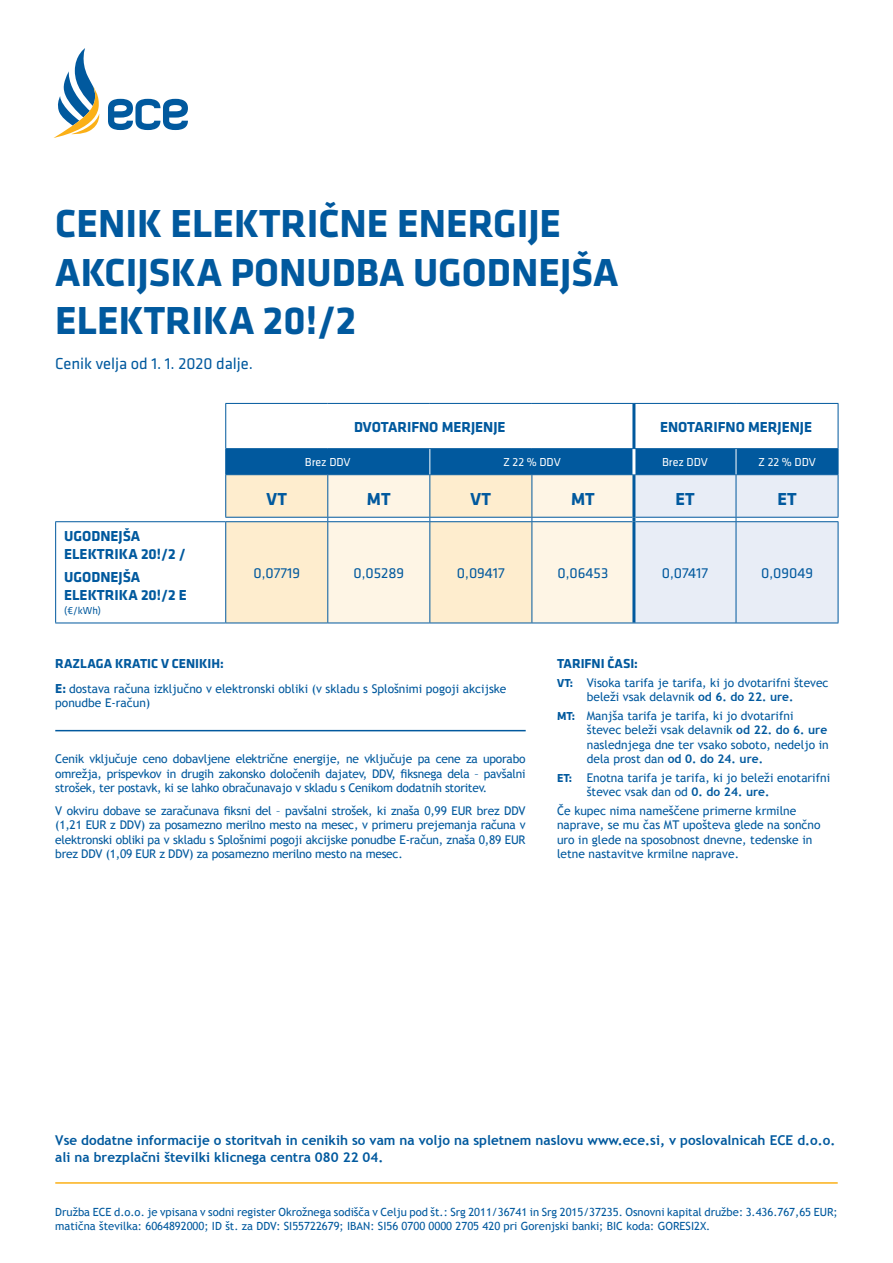
<style>
.page{position:relative;width:893px;height:1263px;background:#fff}
.page>*{position:absolute;margin:0;border:0;box-sizing:border-box;transform-origin:0 0}
.t1{font:700 40.5px/48.6px "Klavika";color:#01599e}
.t2{font:700 18px "Klavika";color:#01599e}
.t3{font:16.5px "Klavika";color:#01599e}
.t4{font:700 15px/18px "Klavika";color:#01599e}
.t5{font:15px "Klavika";color:#01599e}
.t6{font:700 13.5px/16.2px "Trebuchet MS";color:#01599e}
.t7{font:700 13.5px "Klavika";color:#01599e}
.t8{font:12px/14.4px "Trebuchet MS";color:#01599e}
.t9{font:12px "Klavika";color:#fff}
.t10{font:11.25px/14.2px "Trebuchet MS";color:#01599e}
.t11{font:10.5px "Klavika";color:#01599e}
.s1{font-family:"Klavika";font-weight:700;font-size:13.5px}
.s2{font-family:"Klavika";font-weight:700}
.s3{font-weight:700}
</style>
<div class="page">
<hr style="left:55px;top:1182px;width:783px;height:2px;background:#fbb017">
<svg style="left:54px;top:48px;width:46px;height:90px"></svg>
<svg style="left:108px;top:99px;width:80px;height:31px"></svg>
<hr style="left:225px;top:403px;width:103px;height:1px;background:#01599e">
<hr style="left:328px;top:403px;width:102px;height:1px;background:#01599e">
<hr style="left:430px;top:403px;width:102px;height:1px;background:#01599e">
<hr style="left:532px;top:403px;width:102px;height:1px;background:#01599e">
<hr style="left:634px;top:403px;width:102px;height:1px;background:#01599e">
<hr style="left:736px;top:403px;width:102px;height:1px;background:#01599e">
<hr style="left:225px;top:448px;width:103px;height:1px;background:#01599e">
<hr style="left:328px;top:448px;width:102px;height:1px;background:#01599e">
<hr style="left:430px;top:448px;width:102px;height:1px;background:#01599e">
<hr style="left:532px;top:448px;width:102px;height:1px;background:#01599e">
<hr style="left:634px;top:448px;width:102px;height:1px;background:#01599e">
<hr style="left:736px;top:448px;width:102px;height:1px;background:#01599e">
<hr style="left:55px;top:521px;width:171px;height:1px;background:#01599e">
<hr style="left:226px;top:623px;width:102px;height:1px;background:#01599e">
<hr style="left:328px;top:623px;width:102px;height:1px;background:#01599e">
<hr style="left:430px;top:623px;width:102px;height:1px;background:#01599e">
<hr style="left:532px;top:623px;width:102px;height:1px;background:#01599e">
<hr style="left:634px;top:623px;width:102px;height:1px;background:#01599e">
<hr style="left:736px;top:623px;width:102px;height:1px;background:#01599e">
<hr style="left:838px;top:404px;width:1px;height:44px;background:#01599e">
<hr style="left:225px;top:404px;width:1px;height:44px;background:#01599e">
<hr style="left:55px;top:522px;width:1px;height:101px;background:#01599e">
<hr style="left:55px;top:623px;width:171px;height:1px;background:#01599e">
<hr style="left:632px;top:404px;width:3px;height:44px;background:#01599e">
<svg style="left:225px;top:449px;width:614px;height:174px;background:#cbd5d7"></svg>
<hr style="left:55px;top:730px;width:471px;height:1px;background:#01599e">
<h1 class="t1" style="left:55px;top:200px;width:565px">CENIK ELEKTRIČNE ENERGIJE<br>AKCIJSKA PONUDBA UGODNEJŠA<br>ELEKTRIKA 20!/2</h1>
<h3 class="t3" style="left:55px;top:354px;width:199px">Cenik velja od 1. 1. 2020 dalje.</h3>
<p class="t4" style="left:354px;top:418px;width:153px">DVOTARIFNO MERJENJE</p>
<p class="t4" style="left:660px;top:418px;width:154px">ENOTARIFNO MERJENJE</p>
<p class="t9" style="left:305px;top:456px;width:47px">Brez DDV</p>
<p class="t9" style="left:503px;top:456px;width:59px">Z 22 % DDV</p>
<p class="t9" style="left:662px;top:456px;width:47px">Brez DDV</p>
<p class="t9" style="left:758px;top:456px;width:59px">Z 22 % DDV</p>
<h2 class="t2" style="left:266px;top:489px;width:22px">VT</h2>
<h2 class="t2" style="left:367px;top:489px;width:25px">MT</h2>
<h2 class="t2" style="left:471px;top:489px;width:22px">VT</h2>
<h2 class="t2" style="left:571px;top:489px;width:25px">MT</h2>
<h2 class="t2" style="left:675px;top:489px;width:21px">ET</h2>
<h2 class="t2" style="left:777px;top:489px;width:21px">ET</h2>
<p class="t4" style="left:64px;top:528px;width:123px">UGODNEJŠA<br>ELEKTRIKA 20!/2 /</p>
<p class="t4" style="left:64px;top:568px;width:124px">UGODNEJŠA<br>ELEKTRIKA 20!/2 E</p>
<p class="t11" style="left:64px;top:605px;width:38px">(€/kWh)</p>
<p class="t5" style="left:253px;top:565px;width:48px">0,07719</p>
<p class="t5" style="left:353px;top:565px;width:52px">0,05289</p>
<p class="t5" style="left:457px;top:565px;width:49px">0,09417</p>
<p class="t5" style="left:558px;top:565px;width:52px">0,06453</p>
<p class="t5" style="left:662px;top:565px;width:48px">0,07417</p>
<p class="t5" style="left:761px;top:565px;width:53px">0,09049</p>
<p class="t7" style="left:55px;top:656px;width:170px">RAZLAGA KRATIC V CENIKIH:</p>
<p class="t8" style="left:55px;top:682px;width:453px"><span class="s1">E:</span> dostava računa izključno v elektronski obliki (v skladu s Splošnimi pogoji akcijske ponudbe E-račun)</p>
<p class="t8" style="left:55px;top:752px;width:472px;text-align:justify">Cenik vključuje ceno dobavljene električne energije, ne vključuje pa cene za uporabo omrežja, prispevkov in drugih zakonsko določenih dajatev, DDV, fiksnega dela – pavšalni strošek, ter postavk, ki se lahko obračunavajo v skladu s Cenikom dodatnih storitev.</p>
<p class="t8" style="left:55px;top:803px;width:472px;text-align:justify">V okviru dobave se zaračunava fiksni del – pavšalni strošek, ki znaša 0,99 EUR brez DDV (1,21 EUR z DDV) za posamezno merilno mesto na mesec, v primeru prejemanja računa v elektronski obliki pa v skladu s Splošnimi pogoji akcijske ponudbe E-račun, znaša 0,89 EUR brez DDV (1,09 EUR z DDV) za posamezno merilno mesto na mesec.</p>
<p class="t7" style="left:557px;top:656px;width:82px">TARIFNI ČASI:</p>
<p class="t8" style="left:557px;top:675px;width:273px;text-align:center"><span class="s2">VT:</span> Visoka tarifa je tarifa, ki jo dvotarifni števec beleži vsak delavnik <span class="s3">od 6. do 22. ure.</span></p>
<p class="t8" style="left:587px;top:709px;width:243px;text-indent:-30px"><span class="s2">MT:</span> Manjša tarifa je tarifa, ki jo dvotarifni števec beleži vsak delavnik <span class="s3">od 22. do 6. ure </span>naslednjega dne ter vsako soboto, nedeljo in dela prost dan <span class="s3">od 0. do 24. ure.</span></p>
<p class="t8" style="left:587px;top:770px;width:245px;text-indent:-30px"><span class="s2">ET:</span> Enotna tarifa je tarifa, ki jo beleži enotarifni števec vsak dan od <span class="s3">0. do 24. ure.</span></p>
<p class="t8" style="left:557px;top:803px;width:265px">Če kupec nima nameščene primerne krmilne naprave, se mu čas MT upošteva glede na sončno uro in glede na sposobnost dnevne, tedenske in letne nastavitve krmilne naprave.</p>
<p class="t6" style="left:55px;top:1132px;width:782px">Vse dodatne informacije o storitvah in cenikih so vam na voljo na spletnem naslovu www.ece.si, v poslovalnicah ECE d.o.o. ali na brezplačni številki klicnega centra 080 22 04.</p>
<p class="t10" style="left:55px;top:1205px;width:784px">Družba ECE d.o.o. je vpisana v sodni register Okrožnega sodišča v Celju pod št.: Srg 2011/36741 in Srg 2015/37235. Osnovni kapital družbe: 3.436.767,65 EUR; matična številka: 6064892000; ID št. za DDV: SI55722679; IBAN: SI56 0700 0000 2705 420 pri Gorenjski banki; BIC koda: GORESI2X.</p>
</div>
